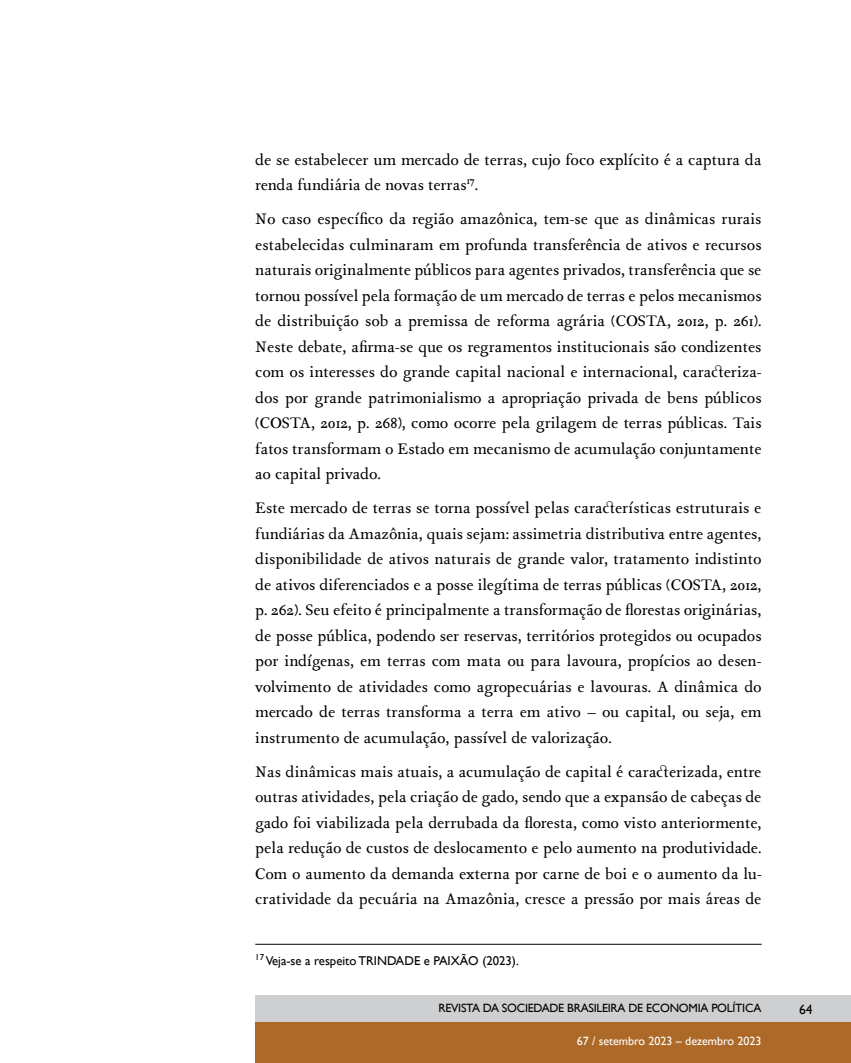
<style>
.page{position:relative;width:851px;height:1063px;background:#fff}
.page>*{position:absolute;margin:0;border:0;box-sizing:border-box;transform-origin:0 0}
.t1{font:16.5px/25.5px "Isidora";color:#000;text-align:justify}
.t2{font:13.5px "Gill Sans";color:#000}
.t3{font:12.75px "Gill Sans";color:#000}
.t4{font:12px "Gill Sans";letter-spacing:-.02em;color:#000}
.t5{font:12px "Gill Sans";color:#fff}
</style>
<div class="page">
<div style="left:255px;top:1022px;width:595px;height:41px;background:#ad6928"></div>
<div style="left:255px;top:995px;width:595px;height:27px;background:#cdcfd0"></div>
<hr style="left:255px;top:944px;width:506px;height:1px;background:#000">
<p class="t1" style="left:255px;top:146px;width:508px">de se estabelecer um mercado de terras, cujo foco explícito é a captura da renda fundiária de novas terras<sup>17</sup>.</p>
<p class="t1" style="left:255px;top:206px;width:508px">No caso específico da região amazônica, tem-se que as dinâmicas rurais estabelecidas culminaram em profunda transferência de ativos e recursos naturais originalmente públicos para agentes privados, transferência que se tornou possível pela formação de um mercado de terras e pelos mecanismos de distribuição sob a premissa de reforma agrária (COSTA, 2012, p. 261).<br>Neste debate, afirma-se que os regramentos institucionais são condizentes com os interesses do grande capital nacional e internacional, caracteriza&shy;dos por grande patrimonialismo a apropriação privada de bens públicos (COSTA, 2012, p. 268), como ocorre pela grilagem de terras públicas. Tais fatos transformam o Estado em mecanismo de acumulação conjuntamente ao capital privado.</p>
<p class="t1" style="left:255px;top:495px;width:508px">Este mercado de terras se torna possível pelas características estruturais e fundiárias da Amazônia, quais sejam: assimetria distributiva entre agentes, disponibilidade de ativos naturais de grande valor, tratamento indistinto de ativos diferenciados e a posse ilegítima de terras públicas (COSTA, 2012, p. 262). Seu efeito é principalmente a transformação de florestas originárias, de posse pública, podendo ser reservas, territórios protegidos ou ocupados por indígenas, em terras com mata ou para lavoura, propícios ao desen&shy;volvimento de atividades como agropecuárias e lavouras. A dinâmica do mercado de terras transforma a terra em ativo – ou capital, ou seja, em instrumento de acumulação, passível de valorização.</p>
<p class="t1" style="left:255px;top:758px;width:508px">Nas dinâmicas mais atuais, a acumulação de capital é caracterizada, entre outras atividades, pela criação de gado, sendo que a expansão de cabeças de gado foi viabilizada pela derrubada da floresta, como visto anteriormente, pela redução de custos de deslocamento e pelo aumento na produtividade.<br>Com o aumento da demanda externa por carne de boi e o aumento da lu&shy;cratividade da pecuária na Amazônia, cresce a pressão por mais áreas de</p>
<p class="t3" style="left:255px;top:953px;width:265px"><sup>17</sup> Veja-se a respeito TRINDADE e PAIXÃO (2023).</p>
<p class="t4" style="left:438px;top:1001px;width:324px">REVISTA DA SOCIEDADE BRASILEIRA DE ECONOMIA POLÍTICA</p>
<p class="t5" style="left:576px;top:1034px;width:186px">67 / setembro 2023 – dezembro 2023</p>
<p class="t2" style="left:799px;top:1001px;width:15px">64</p>
</div>
